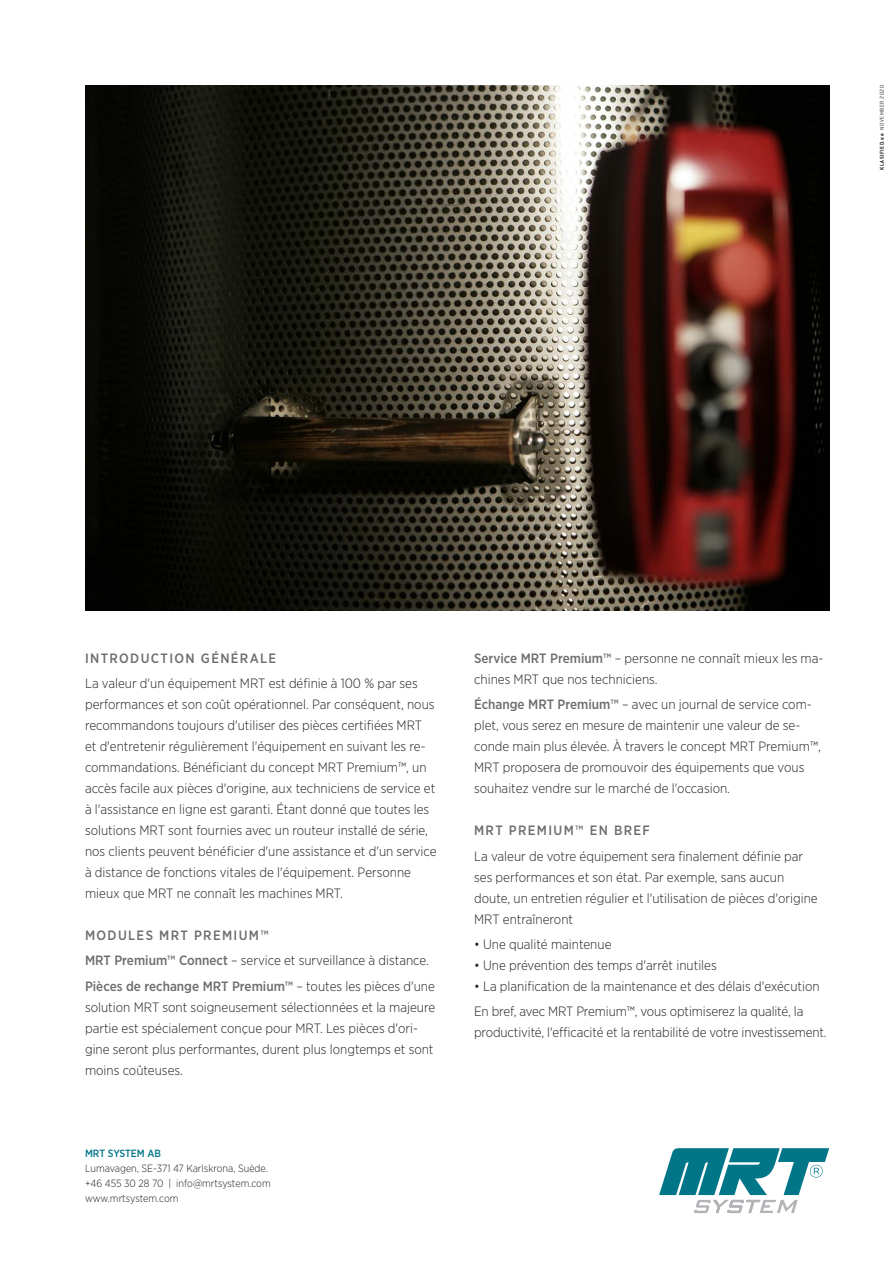
<style>
.page{position:relative;width:893px;height:1263px;background:#fff}
.page>*{position:absolute;margin:0;border:0;box-sizing:border-box;transform-origin:0 0}
.t1{font:300 13.5px/21px "Gotham Narrow";color:#231f20}
.t2{font:500 13.5px/25.2px "Gotham Narrow";color:#6c6d70}
.t3{font:500 13.5px "Gotham Narrow";letter-spacing:.1em;color:#6c6d70}
.t4{font:300 10.5px/15px "Gotham Narrow";color:#231f20}
.t5{font:500 10.5px "Gotham Narrow";color:#007688}
.t6{font:700 6px "Conduit ITC";letter-spacing:.1em;color:#231f20}
.s1{font-weight:300}
.s2{font-weight:300;color:#231f20}
.s3{font-weight:500;color:#6c6d70}
</style>
<div class="page">
<svg style="left:659px;top:1148px;width:170px;height:65px"></svg>
<img style="left:85px;top:85px;width:744px;height:526px">
<p class="t6" style="left:878px;top:170px;width:86px;rotate:-90deg">KLASIFIED.se <span class="s1">NOVEMBER 2020</span></p>
<p class="t3" style="left:85px;top:649px;width:193px">INTRODUCTION GÉNÉRALE</p>
<p class="t1" style="left:85px;top:672px;width:353px">La valeur d'un équipement MRT est définie à 100 % par ses performances et son coût opérationnel. Par conséquent, nous recommandons toujours d'utiliser des pièces certifiées MRT et d'entretenir régulièrement l'équipement en suivant les re&shy;commandations. Bénéficiant du concept MRT Premium™, un accès facile aux pièces d'origine, aux techniciens de service et à l'assistance en ligne est garanti. Étant donné que toutes les solutions MRT sont fournies avec un routeur installé de série, nos clients peuvent bénéficier d'une assistance et d'un service à distance de fonctions vitales de l'équipement. Personne mieux que MRT ne connaît les machines MRT.</p>
<p class="t2" style="left:85px;top:923px;width:351px">MODULES MRT PREMIUM™<br>MRT Premium™ Connect <span class="s2">– service et surveillance à distance.<br></span>Pièces de rechange MRT Premium™ <span class="s2">– toutes les pièces d'une</span></p>
<p class="t1" style="left:85px;top:996px;width:352px">solution MRT sont soigneusement sélectionnées et la majeure partie est spécialement conçue pour MRT. Les pièces d'ori&shy;gine seront plus performantes, durent plus longtemps et sont moins coûteuses.</p>
<p class="t5" style="left:85px;top:1146px;width:78px">MRT SYSTEM AB</p>
<p class="t4" style="left:85px;top:1160px;width:187px">Lumavagen, SE-371 47 Karlskrona, Suède. +46 455 30 28 70 | info@mrtsystem.com www.mrtsystem.com</p>
<p class="t1" style="left:474px;top:647px;width:351px"><span class="s3">Service MRT Premium™</span> – personne ne connaît mieux les ma&shy;chines MRT que nos techniciens.</p>
<p class="t1" style="left:474px;top:694px;width:348px"><span class="s3">Échange MRT Premium™</span> – avec un journal de service com&shy;plet, vous serez en mesure de maintenir une valeur de se&shy;conde main plus élevée. À travers le concept MRT Premium™, MRT proposera de promouvoir des équipements que vous souhaitez vendre sur le marché de l'occasion.</p>
<p class="t3" style="left:474px;top:822px;width:177px">MRT PREMIUM™ EN BREF</p>
<p class="t1" style="left:474px;top:845px;width:345px">La valeur de votre équipement sera finalement définie par ses performances et son état. Par exemple, sans aucun doute, un entretien régulier et l'utilisation de pièces d'origine MRT entraîneront</p>
<p class="t1" style="left:474px;top:933px;width:139px">• Une qualité maintenue</p>
<p class="t1" style="left:474px;top:954px;width:244px">• Une prévention des temps d'arrêt inutiles</p>
<p class="t1" style="left:474px;top:973px;width:347px;line-height:25.2px">• La planification de la maintenance et des délais d'exécution<br>En bref, avec MRT Premium™, vous optimiserez la qualité, la</p>
<p class="t1" style="left:474px;top:1021px;width:354px">productivité, l'efficacité et la rentabilité de votre investissement.</p>
</div>
